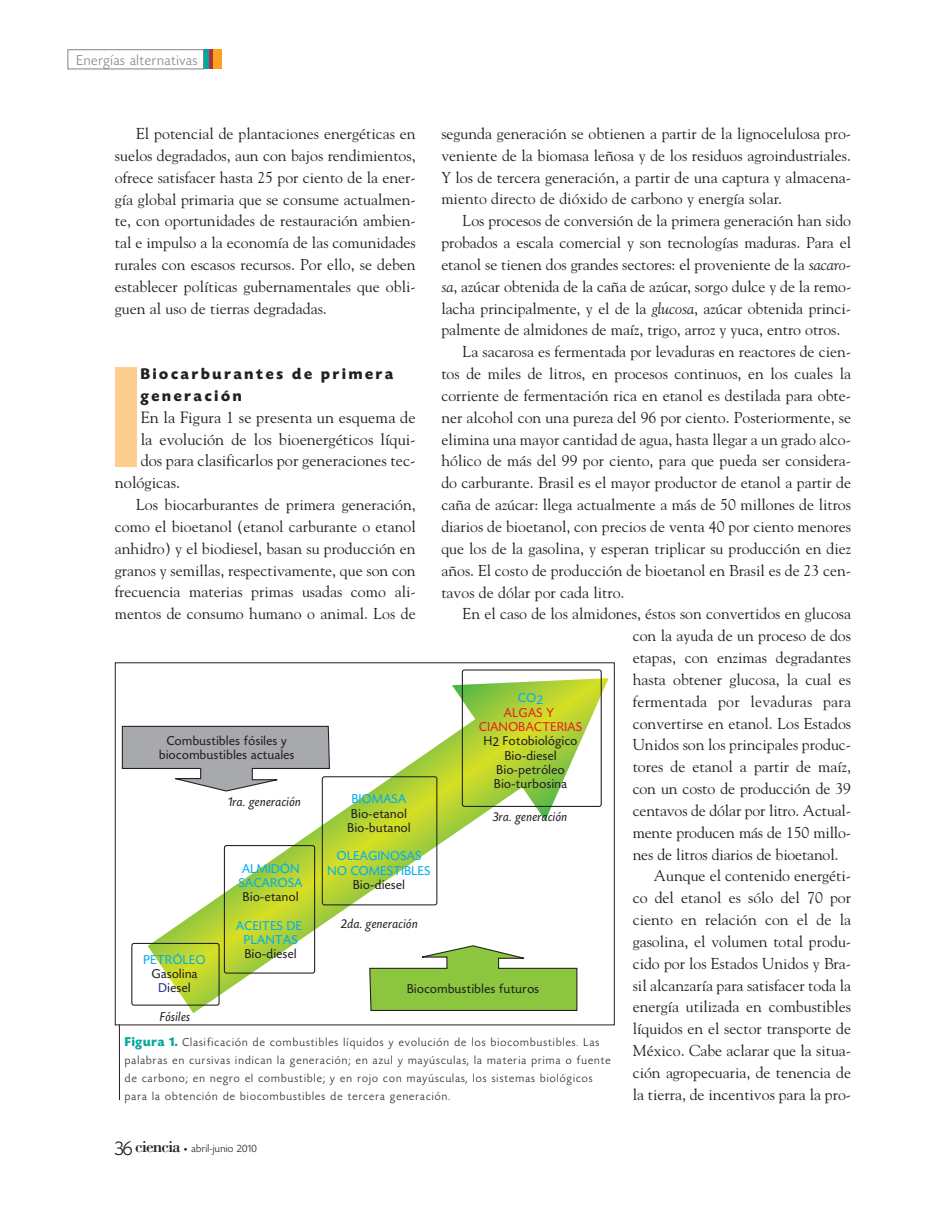
<style>
.page{position:relative;width:949px;height:1225px;background:#fff}
.page>*{position:absolute;margin:0;border:0;box-sizing:border-box;transform-origin:0 0}
.t1{font:17.25px "Bodoni";letter-spacing:-.05em;color:#231f20}
.t2{font:16.2px "Goudy";color:#231f20}
.t3{font:700 16.2px/21.8px "Today HEF";letter-spacing:.17em;color:#231f20}
.t4{font:15.75px/21.9px "Goudy";color:#231f20;text-align:justify}
.t5{font:15.75px "Goudy";letter-spacing:.02em;color:#231f20}
.t6{font:300 15px "Today HEF";letter-spacing:.045em;color:#808285}
.t7{font:13.5px/14.2px "Today HEF";letter-spacing:.04em;color:#231f20;text-align:center}
.t8{font:13.5px/14.2px "Today HEF";letter-spacing:.04em;color:#00aeef;text-align:center}
.t9{font:italic 13.5px "Today HEF";letter-spacing:.04em;color:#231f20}
.t10{font:13.5px/14.2px "Today HEF";letter-spacing:.04em;color:#ee1d23;text-align:center}
.t11{font:300 12px/18px "Today HEF";letter-spacing:.095em;color:#231f20}
.t12{font:300 11.25px "Today HEF";letter-spacing:.025em;color:#231f20}
.s1{font-style:italic}
.s2{color:#2e3092}
.s3{font-weight:700;font-size:13.5px;color:#00a99b}
.s4{font-family:"Today HEF";font-weight:300;font-size:21px}
.s5{font-family:"Officina Sans";font-weight:400;font-size:7.5px}
</style>
<div class="page">
<div style="left:67px;top:49px;width:137px;height:20px;border:1px solid #808285"></div>
<div style="left:213px;top:49px;width:9px;height:20px;background:#f9a31e"></div>
<div style="left:208px;top:49px;width:5px;height:20px;background:#bb2945"></div>
<hr style="left:204px;top:49px;width:4px;height:20px;background:#00a99b">
<div style="left:115px;top:367px;width:21px;height:99px;background:#fdce8d"></div>
<hr style="left:119px;top:1024px;width:1px;height:76px;background:#231f20">
<svg style="left:122px;top:725px;width:26px;height:44px"></svg>
<svg style="left:148px;top:678px;width:460px;height:335px"></svg>
<div style="left:131px;top:943px;width:88px;height:62px;border:1px solid #231f20;border-radius:2px"></div>
<div style="left:224px;top:845px;width:91px;height:128px;border:1px solid #231f20;border-radius:2px"></div>
<div style="left:322px;top:776px;width:115px;height:129px;border:1px solid #231f20;border-radius:2px"></div>
<div style="left:461px;top:669px;width:140px;height:138px;border:1px solid #231f20;border-radius:2px"></div>
<p class="t6" style="left:76px;top:54px;width:122px">Energías alternativas</p>
<p class="t4" style="left:441px;top:124px;width:411px">segunda generación se obtienen a partir de la lignocelulosa pro&shy;veniente de la biomasa leñosa y de los residuos agroindustriales.<br>Y los de tercera generación, a partir de una captura y almacena&shy;miento directo de dióxido de carbono y energía solar.</p>
<p class="t4" style="left:462px;top:211px;width:390px">Los procesos de conversión de la primera generación han sido</p>
<p class="t4" style="left:441px;top:233px;width:411px">probados a escala comercial y son tecnologías maduras. Para el</p>
<p class="t4" style="left:441px;top:255px;width:411px">etanol se tienen dos grandes sectores: el proveniente de la <span class="s1">sacaro-</span></p>
<p class="t4" style="left:441px;top:276px;width:411px"><span class="s1">sa</span>, azúcar obtenida de la caña de azúcar, sorgo dulce y de la remo-</p>
<p class="t4" style="left:441px;top:298px;width:411px">lacha principalmente, y el de la <span class="s1">glucosa</span>, azúcar obtenida princi-</p>
<p class="t4" style="left:441px;top:320px;width:400px">palmente de almidones de maíz, trigo, arroz y yuca, entro otros.</p>
<p class="t4" style="left:462px;top:342px;width:390px">La sacarosa es fermentada por levaduras en reactores de cien-</p>
<p class="t4" style="left:441px;top:364px;width:411px">tos de miles de litros, en procesos continuos, en los cuales la</p>
<p class="t4" style="left:441px;top:386px;width:411px">corriente de fermentación rica en etanol es destilada para obte-</p>
<p class="t4" style="left:441px;top:407px;width:411px">ner alcohol con una pureza del 96 por ciento. Posteriormente, se</p>
<p class="t4" style="left:441px;top:429px;width:411px">elimina una mayor cantidad de agua, hasta llegar a un grado alco-</p>
<p class="t4" style="left:441px;top:451px;width:411px">hólico de más del 99 por ciento, para que pueda ser considera-</p>
<p class="t4" style="left:441px;top:473px;width:411px">do carburante. Brasil es el mayor productor de etanol a partir de</p>
<p class="t4" style="left:441px;top:495px;width:411px">caña de azúcar: llega actualmente a más de 50 millones de litros</p>
<p class="t4" style="left:441px;top:517px;width:411px">diarios de bioetanol, con precios de venta 40 por ciento menores</p>
<p class="t4" style="left:441px;top:538px;width:411px">que los de la gasolina, y esperan triplicar su producción en diez</p>
<p class="t4" style="left:441px;top:560px;width:411px">años. El costo de producción de bioetanol en Brasil es de 23 cen-</p>
<p class="t4" style="left:441px;top:582px;width:184px">tavos de dólar por cada litro.</p>
<p class="t4" style="left:462px;top:604px;width:390px">En el caso de los almidones, éstos son convertidos en glucosa</p>
<p class="t4" style="left:632px;top:626px;width:220px">con la ayuda de un proceso de dos</p>
<p class="t4" style="left:632px;top:648px;width:220px">etapas, con enzimas degradantes</p>
<p class="t4" style="left:632px;top:669px;width:220px">hasta obtener glucosa, la cual es</p>
<p class="t5" style="left:632px;top:695px;width:220px">fermentada por levaduras para</p>
<p class="t4" style="left:632px;top:713px;width:220px">convertirse en etanol. Los Estados</p>
<p class="t4" style="left:632px;top:735px;width:220px">Unidos son los principales produc-</p>
<p class="t4" style="left:632px;top:757px;width:220px">tores de etanol a partir de maíz,</p>
<p class="t4" style="left:632px;top:779px;width:220px">con un costo de producción de 39</p>
<p class="t4" style="left:632px;top:800px;width:220px">centavos de dólar por litro. Actual-</p>
<p class="t4" style="left:632px;top:822px;width:220px">mente producen más de 150 millo-</p>
<p class="t4" style="left:632px;top:844px;width:207px">nes de litros diarios de bioetanol.</p>
<p class="t4" style="left:653px;top:866px;width:198px">Aunque el contenido energéti-</p>
<p class="t4" style="left:632px;top:888px;width:220px">co del etanol es sólo del 70 por</p>
<p class="t4" style="left:632px;top:910px;width:220px">ciento en relación con el de la</p>
<p class="t4" style="left:632px;top:931px;width:220px">gasolina, el volumen total produ-</p>
<p class="t4" style="left:632px;top:953px;width:220px">cido por los Estados Unidos y Bra-</p>
<p class="t4" style="left:632px;top:975px;width:220px">sil alcanzaría para satisfacer toda la</p>
<p class="t4" style="left:632px;top:997px;width:220px">energía utilizada en combustibles</p>
<p class="t4" style="left:632px;top:1019px;width:220px">líquidos en el sector transporte de</p>
<p class="t4" style="left:632px;top:1041px;width:220px">México. Cabe aclarar que la situa-</p>
<p class="t4" style="left:632px;top:1062px;width:220px">ción agropecuaria, de tenencia de</p>
<p class="t4" style="left:632px;top:1084px;width:220px">la tierra, de incentivos para la pro-</p>
<p class="t4" style="left:115px;top:124px;width:302px;text-indent:21px">El potencial de plantaciones energéticas en suelos degradados, aun con bajos rendimientos, ofrece satisfacer hasta 25 por ciento de la ener&shy;gía global primaria que se consume actualmen&shy;te, con oportunidades de restauración ambien&shy;tal e impulso a la economía de las comunidades rurales con escasos recursos. Por ello, se deben establecer políticas gubernamentales que obli&shy;guen al uso de tierras degradadas.</p>
<p class="t3" style="left:141px;top:365px;width:254px">Biocarburantes de primera generación</p>
<p class="t2" style="left:141px;top:411px;width:276px">En la Figura 1 se presenta un esquema de</p>
<p class="t2" style="left:141px;top:432px;width:276px">la evolución de los bioenergéticos líqui-</p>
<p class="t2" style="left:141px;top:454px;width:276px">dos para clasificarlos por generaciones tec-</p>
<p class="t2" style="left:115px;top:476px;width:67px">nológicas.</p>
<p class="t4" style="left:115px;top:495px;width:302px;text-indent:21px">Los biocarburantes de primera generación, como el bioetanol (etanol carburante o etanol anhidro) y el biodiesel, basan su producción en granos y semillas, respectivamente, que son con frecuencia materias primas usadas como ali&shy;mentos de consumo humano o animal. Los de</p>
<p class="t8" style="left:518px;top:692px;width:26px">CO2</p>
<p class="t10" style="left:479px;top:706px;width:104px">ALGAS Y<br>CIANOBACTERIAS</p>
<p class="t7" style="left:483px;top:735px;width:95px">H2 Fotobiológico<br>Bio-diesel<br>Bio-petróleo<br>Bio-turbosina</p>
<p class="t7" style="left:159px;top:735px;width:137px">Combustibles fósiles y biocombustibles actuales</p>
<p class="t8" style="left:351px;top:793px;width:56px">BIOMASA</p>
<p class="t7" style="left:347px;top:807px;width:64px;text-align:left">Bio-etanol<br>Bio-butanol</p>
<p class="t8" style="left:327px;top:850px;width:104px">OLEAGINOSAS<br>NO COMESTIBLES</p>
<p class="t7" style="left:353px;top:879px;width:53px">Bio-diesel</p>
<p class="t9" style="left:228px;top:796px;width:74px">1ra. generación</p>
<p class="t9" style="left:493px;top:811px;width:75px">3ra. generación</p>
<p class="t8" style="left:239px;top:862px;width:65px;text-align:left">ALMIDÓN<br>SACAROSA</p>
<p class="t7" style="left:243px;top:891px;width:57px">Bio-etanol</p>
<p class="t8" style="left:236px;top:919px;width:67px">ACEITES DE<br>PLANTAS</p>
<p class="t7" style="left:245px;top:948px;width:53px">Bio-diesel</p>
<p class="t9" style="left:341px;top:918px;width:78px">2da. generación</p>
<p class="t8" style="left:143px;top:953px;width:63px">PETRÓLEO</p>
<p class="t7" style="left:152px;top:968px;width:47px">Gasolina<br><span class="s2">D</span>iesel</p>
<p class="t7" style="left:407px;top:982px;width:133px">Biocombustibles futuros</p>
<p class="t9" style="left:160px;top:1011px;width:32px">Fósiles</p>
<p class="t11" style="left:125px;top:1034px;width:487px"><span class="s3">Figura 1.</span> Clasificación de combustibles líquidos y evolución de los biocombustibles. Las palabras en cursivas indican la generación; en azul y mayúsculas, la materia prima o fuente de carbono; en negro el combustible; y en rojo con mayúsculas, los sistemas biológicos para la obtención de biocombustibles de tercera generación.</p>
<p class="t1" style="left:115px;top:1140px;width:67px"><span class="s4">36</span> ciencia</p>
<p class="t12" style="left:184px;top:1144px;width:74px"><span class="s5">•</span> abril-junio 2010</p>
</div>
